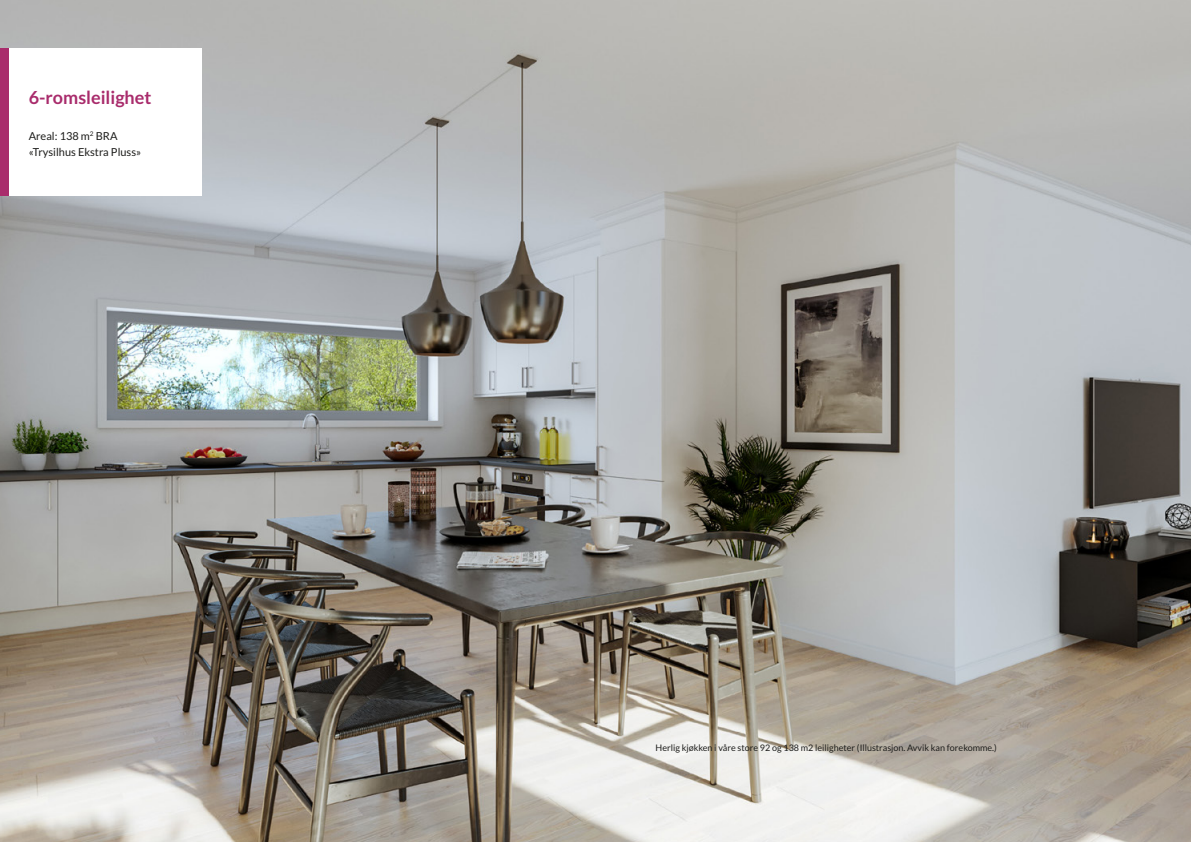
<style>
.page{position:relative;width:1191px;height:842px;background:#fff}
.page>*{position:absolute;margin:0;border:0;box-sizing:border-box;transform-origin:0 0}
.t1{font:700 18px "Lato";color:#a92c6c}
.t2{font:11px/16px "Lato";color:#1d1d1b}
.t3{font:9px "Lato";color:#1d1d1b}
</style>
<div class="page">
<img style="left:0;top:0;width:1191px;height:842px">
<div style="left:0;top:48px;width:201px;height:148px;background:#fff"></div>
<div style="left:0;top:48px;width:8px;height:148px;background:#a92c6c"></div>
<h1 class="t1" style="left:29px;top:87px;width:124px">6‑romsleilighet</h1>
<p class="t2" style="left:29px;top:128px;width:114px">Areal: 138 m<sup>2</sup> BRA «Trysilhus Ekstra Pluss»</p>
<p class="t3" style="left:655px;top:743px;width:343px">Herlig kjøkken i våre store 92 og 138 m2 leiligheter (Illustrasjon. Avvik kan forekomme.)</p>
</div>
